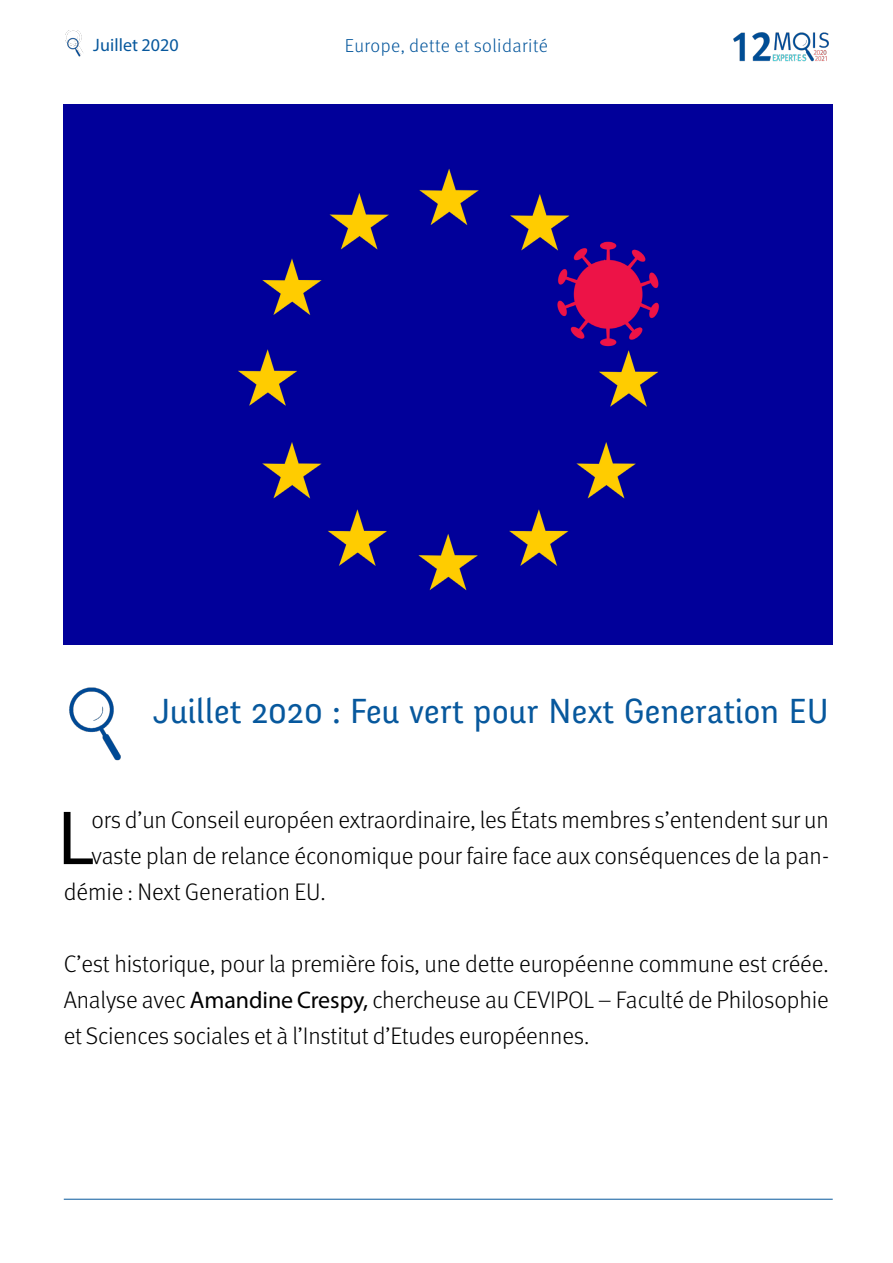
<style>
.page{position:relative;width:893px;height:1263px;background:#fff}
.page>*{position:absolute;margin:0;border:0;box-sizing:border-box;transform-origin:0 0}
.intro{font:77.4px "Myriad Pro";color:#000}
.titre{font:34.5px "Fengardo Neue";color:#07589d}
.intro-2{font:300 24px/36px "Meta OT";letter-spacing:-.005em;color:#000;text-align:justify}
.t1{font:300 18.75px "Meta OT";letter-spacing:.025em;color:#07589d}
.t2{font:18px "Myriad Pro";letter-spacing:.005em;color:#07589d}
.s1{font-family:"Myriad Pro";font-weight:400}
</style>
<div class="page">
<img style="left:65px;top:31px;width:17px;height:6px">
<img style="left:65px;top:37px;width:18px;height:19px">
<img style="left:733px;top:32px;width:96px;height:30px">
<div style="left:64px;top:105px;width:769px;height:539px;background:#01009a"></div>
<img style="left:69px;top:687px;width:52px;height:74px">
<hr style="left:64px;top:1199px;width:769px;height:1px;background:#07589d">
<p class="t2" style="left:93px;top:33px;width:87px">Juillet 2020</p>
<p class="t1" style="left:345px;top:35px;width:205px">Europe, dette et solidarité</p>
<p class="titre" style="left:152px;top:691px;width:678px">Juillet 2020 : Feu vert pour Next Generation EU</p>
<p class="intro" style="left:58px;top:790px;width:38px">L</p>
<p class="intro-2" style="left:92px;top:802px;width:739px">ors d’un Conseil européen extraordinaire, les États membres s’entendent sur un</p>
<p class="intro-2" style="left:92px;top:838px;width:739px">vaste plan de relance économique pour faire face aux conséquences de la pan-</p>
<p class="intro-2" style="left:64px;top:874px;width:263px">démie : Next Generation EU.</p>
<p class="intro-2" style="left:64px;top:946px;width:767px">C’est historique, pour la première fois, une dette européenne commune est créée.<br>Analyse avec <span class="s1">Amandine Crespy,</span> chercheuse au CEVIPOL – Faculté de Philosophie et Sciences sociales et à l’Institut d’Etudes européennes.</p>
</div>
